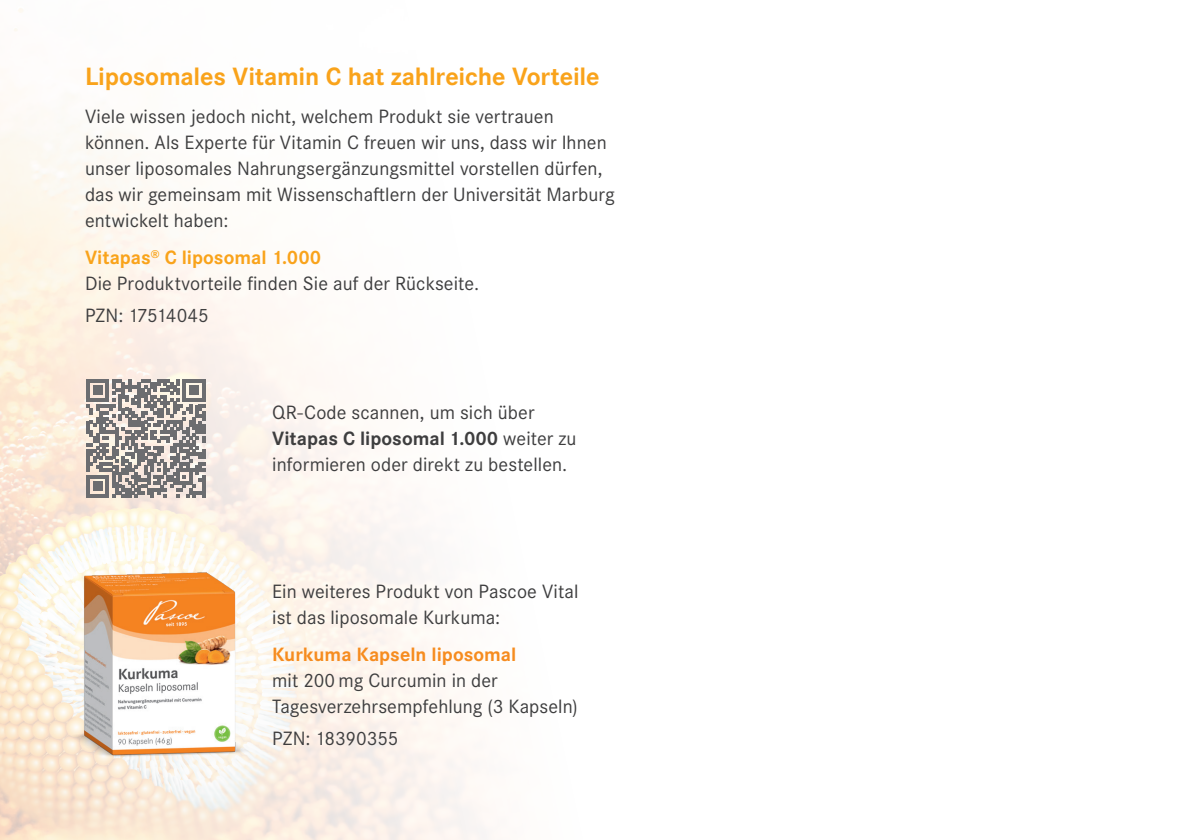
<style>
.page{position:relative;width:1191px;height:840px;background:#fff}
.page>*{position:absolute;margin:0;border:0;box-sizing:border-box;transform-origin:0 0}
.t1{font:700 26px "Corporate S Pro";letter-spacing:-.005em;color:#f9a31b}
.t2{font:20px/26px "Corporate S Pro";letter-spacing:.005em;color:#3e3e3f}
.t3{font:700 20px "Corporate S Pro";color:#f68c1f}
.s1{font-weight:700;color:#f9a31b}
.s2{font-weight:700}
</style>
<div class="page">
<img style="left:0;top:8px;width:487px;height:831px">
<svg style="left:87px;top:378px;width:118px;height:119px;background:#a5a09d"></svg>
<hr style="left:202px;top:475px;width:3px;height:22px;background:#6c6d70">
<img style="left:45px;top:557px;width:228px;height:228px">
<h1 class="t1" style="left:85px;top:56px;width:516px">Liposomales Vitamin C hat zahlreiche Vorteile</h1>
<p class="t2" style="left:85px;top:102px;width:531px">Viele wissen jedoch nicht, welchem Produkt sie vertrauen können. Als Experte für Vitamin C freuen wir uns, dass wir Ihnen unser liposomales Nahrungsergänzungsmittel vorstellen dürfen, das wir gemeinsam mit Wissenschaftlern der Universität Marburg entwickelt haben:</p>
<p class="t2" style="left:85px;top:243px;width:395px"><span class="s1">Vitapas</span><sup>®</sup> <span class="s1">C liposomal 1.000<br></span>Die Produktvorteile finden Sie auf der Rückseite.</p>
<p class="t2" style="left:85px;top:301px;width:125px">PZN: 17514045</p>
<p class="t2" style="left:272px;top:397px;width:306px">QR-Code scannen, um sich über<br><span class="s2">Vitapas C liposomal 1.000</span> weiter zu informieren oder direkt zu bestellen.</p>
<p class="t2" style="left:272px;top:576px;width:308px">Ein weiteres Produkt von Pascoe Vital ist das liposomale Kurkuma:</p>
<p class="t3" style="left:272px;top:638px;width:246px">Kurkuma Kapseln liposomal</p>
<p class="t2" style="left:272px;top:666px;width:307px">mit 200 mg Curcumin in der<br>Tagesverzehrsempfehlung (3 Kapseln)</p>
<p class="t2" style="left:272px;top:723px;width:128px">PZN: 18390355</p>
</div>
